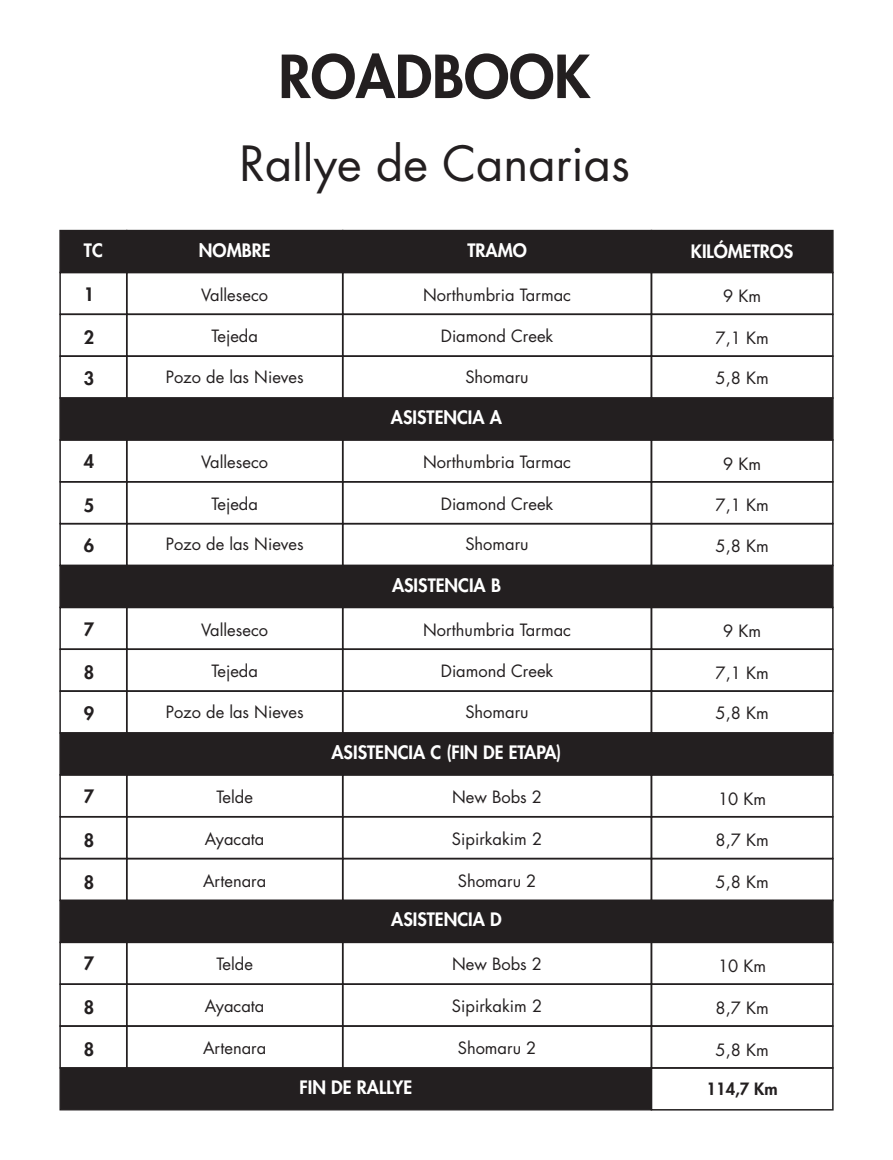
<style>
.page{position:relative;width:893px;height:1160px;background:#fff}
.page>*{position:absolute;margin:0;border:0;box-sizing:border-box;transform-origin:0 0}
.t1{font:800 57.75px "Futura Std";color:#231f20}
.t2{font:47.25px "Futura Std";color:#231f20}
.t3{font:800 18px "Futura Std";color:#fff}
.t4{font:800 18px "Futura Std";color:#231f20}
.t5{font:16.5px "Futura Std";color:#231f20}
.t6{font:800 16.5px "Futura Std";color:#231f20}
</style>
<div class="page">
<div style="left:59px;top:230px;width:68px;height:43px;background:#231f20"></div>
<div style="left:342px;top:230px;width:310px;height:43px;background:#231f20"></div>
<div style="left:126px;top:230px;width:217px;height:43px;background:#231f20"></div>
<div style="left:651px;top:230px;width:183px;height:43px;background:#231f20"></div>
<div style="left:651px;top:272px;width:183px;height:43px;border:2px solid #231f20"></div>
<div style="left:59px;top:272px;width:68px;height:43px;border:2px solid #231f20"></div>
<div style="left:126px;top:272px;width:217px;height:43px;border:2px solid #231f20"></div>
<div style="left:342px;top:272px;width:310px;height:43px;border:2px solid #231f20"></div>
<div style="left:59px;top:314px;width:68px;height:43px;border:2px solid #231f20"></div>
<div style="left:126px;top:314px;width:217px;height:43px;border:2px solid #231f20"></div>
<div style="left:342px;top:314px;width:310px;height:43px;border:2px solid #231f20"></div>
<div style="left:651px;top:314px;width:183px;height:43px;border:2px solid #231f20"></div>
<div style="left:126px;top:355px;width:217px;height:44px;border:2px solid #231f20"></div>
<div style="left:59px;top:355px;width:68px;height:44px;border:2px solid #231f20"></div>
<div style="left:342px;top:355px;width:310px;height:44px;border:2px solid #231f20"></div>
<div style="left:651px;top:355px;width:183px;height:44px;border:2px solid #231f20"></div>
<div style="left:59px;top:396px;width:775px;height:43px;background:#231f20"></div>
<div style="left:651px;top:439px;width:183px;height:43px;border:2px solid #231f20"></div>
<div style="left:59px;top:439px;width:68px;height:43px;border:2px solid #231f20"></div>
<div style="left:126px;top:439px;width:217px;height:43px;border:2px solid #231f20"></div>
<div style="left:342px;top:439px;width:310px;height:43px;border:2px solid #231f20"></div>
<div style="left:59px;top:481px;width:68px;height:43px;border:2px solid #231f20"></div>
<div style="left:126px;top:481px;width:217px;height:43px;border:2px solid #231f20"></div>
<div style="left:342px;top:481px;width:310px;height:43px;border:2px solid #231f20"></div>
<div style="left:651px;top:481px;width:183px;height:43px;border:2px solid #231f20"></div>
<div style="left:126px;top:523px;width:217px;height:43px;border:2px solid #231f20"></div>
<div style="left:59px;top:523px;width:68px;height:43px;border:2px solid #231f20"></div>
<div style="left:342px;top:523px;width:310px;height:43px;border:2px solid #231f20"></div>
<div style="left:651px;top:523px;width:183px;height:43px;border:2px solid #231f20"></div>
<div style="left:59px;top:564px;width:775px;height:43px;background:#231f20"></div>
<div style="left:651px;top:607px;width:183px;height:43px;border:2px solid #231f20"></div>
<div style="left:59px;top:607px;width:68px;height:43px;border:2px solid #231f20"></div>
<div style="left:126px;top:607px;width:217px;height:43px;border:2px solid #231f20"></div>
<div style="left:342px;top:607px;width:310px;height:43px;border:2px solid #231f20"></div>
<div style="left:59px;top:648px;width:68px;height:44px;border:2px solid #231f20"></div>
<div style="left:126px;top:648px;width:217px;height:44px;border:2px solid #231f20"></div>
<div style="left:342px;top:648px;width:310px;height:44px;border:2px solid #231f20"></div>
<div style="left:651px;top:648px;width:183px;height:44px;border:2px solid #231f20"></div>
<div style="left:126px;top:690px;width:217px;height:44px;border:2px solid #231f20"></div>
<div style="left:59px;top:690px;width:68px;height:44px;border:2px solid #231f20"></div>
<div style="left:342px;top:690px;width:310px;height:44px;border:2px solid #231f20"></div>
<div style="left:651px;top:690px;width:183px;height:44px;border:2px solid #231f20"></div>
<div style="left:59px;top:731px;width:775px;height:43px;background:#231f20"></div>
<div style="left:59px;top:1069px;width:594px;height:42px;background:#231f20"></div>
<div style="left:651px;top:774px;width:183px;height:43px;border:2px solid #231f20"></div>
<div style="left:59px;top:774px;width:68px;height:43px;border:2px solid #231f20"></div>
<div style="left:126px;top:774px;width:217px;height:43px;border:2px solid #231f20"></div>
<div style="left:342px;top:774px;width:310px;height:43px;border:2px solid #231f20"></div>
<div style="left:59px;top:816px;width:68px;height:43px;border:2px solid #231f20"></div>
<div style="left:126px;top:816px;width:217px;height:43px;border:2px solid #231f20"></div>
<div style="left:342px;top:816px;width:310px;height:43px;border:2px solid #231f20"></div>
<div style="left:651px;top:816px;width:183px;height:43px;border:2px solid #231f20"></div>
<div style="left:651px;top:1067px;width:183px;height:43px;border:2px solid #231f20"></div>
<div style="left:59px;top:858px;width:68px;height:43px;border:2px solid #231f20"></div>
<div style="left:126px;top:858px;width:217px;height:43px;border:2px solid #231f20"></div>
<div style="left:342px;top:858px;width:310px;height:43px;border:2px solid #231f20"></div>
<div style="left:651px;top:858px;width:183px;height:43px;border:2px solid #231f20"></div>
<div style="left:59px;top:899px;width:775px;height:42px;background:#231f20"></div>
<div style="left:651px;top:941px;width:183px;height:44px;border:2px solid #231f20"></div>
<div style="left:59px;top:941px;width:68px;height:44px;border:2px solid #231f20"></div>
<div style="left:126px;top:941px;width:217px;height:44px;border:2px solid #231f20"></div>
<div style="left:342px;top:941px;width:310px;height:44px;border:2px solid #231f20"></div>
<div style="left:59px;top:983px;width:68px;height:44px;border:2px solid #231f20"></div>
<div style="left:126px;top:983px;width:217px;height:44px;border:2px solid #231f20"></div>
<div style="left:342px;top:983px;width:310px;height:44px;border:2px solid #231f20"></div>
<div style="left:651px;top:983px;width:183px;height:44px;border:2px solid #231f20"></div>
<div style="left:59px;top:1025px;width:68px;height:44px;border:2px solid #231f20"></div>
<div style="left:126px;top:1025px;width:217px;height:44px;border:2px solid #231f20"></div>
<div style="left:342px;top:1025px;width:310px;height:44px;border:2px solid #231f20"></div>
<div style="left:651px;top:1025px;width:183px;height:44px;border:2px solid #231f20"></div>
<h1 class="t1" style="left:279px;top:40px;width:313px">ROADBOOK</h1>
<h2 class="t2" style="left:239px;top:133px;width:392px">Rallye de Canarias</h2>
<p class="t3" style="left:84px;top:239px;width:20px">TC</p>
<p class="t3" style="left:199px;top:239px;width:73px">NOMBRE</p>
<p class="t3" style="left:467px;top:239px;width:61px">TRAMO</p>
<p class="t3" style="left:691px;top:240px;width:104px">KILÓMETROS</p>
<p class="t4" style="left:84px;top:283px;width:12px">1</p>
<p class="t5" style="left:201px;top:284px;width:68px">Valleseco</p>
<p class="t5" style="left:423px;top:284px;width:149px">Northumbria Tarmac</p>
<p class="t5" style="left:723px;top:286px;width:39px">9 Km</p>
<p class="t4" style="left:84px;top:326px;width:12px">2</p>
<p class="t5" style="left:211px;top:326px;width:48px">Tejeda</p>
<p class="t5" style="left:441px;top:326px;width:114px">Diamond Creek</p>
<p class="t5" style="left:715px;top:327px;width:55px">7,1 Km</p>
<p class="t4" style="left:84px;top:367px;width:12px">3</p>
<p class="t5" style="left:166px;top:366px;width:140px">Pozo de las Nieves</p>
<p class="t5" style="left:465px;top:366px;width:65px">Shomaru</p>
<p class="t5" style="left:715px;top:368px;width:55px">5,8 Km</p>
<p class="t3" style="left:391px;top:406px;width:113px">ASISTENCIA A</p>
<p class="t4" style="left:84px;top:450px;width:12px">4</p>
<p class="t5" style="left:201px;top:451px;width:68px">Valleseco</p>
<p class="t5" style="left:423px;top:451px;width:149px">Northumbria Tarmac</p>
<p class="t5" style="left:723px;top:453px;width:39px">9 Km</p>
<p class="t4" style="left:84px;top:494px;width:12px">5</p>
<p class="t5" style="left:211px;top:493px;width:48px">Tejeda</p>
<p class="t5" style="left:441px;top:493px;width:114px">Diamond Creek</p>
<p class="t5" style="left:715px;top:495px;width:55px">7,1 Km</p>
<p class="t4" style="left:84px;top:534px;width:12px">6</p>
<p class="t5" style="left:166px;top:534px;width:140px">Pozo de las Nieves</p>
<p class="t5" style="left:465px;top:534px;width:65px">Shomaru</p>
<p class="t5" style="left:715px;top:535px;width:55px">5,8 Km</p>
<p class="t3" style="left:392px;top:573px;width:110px">ASISTENCIA B</p>
<p class="t4" style="left:84px;top:617px;width:12px">7</p>
<p class="t5" style="left:201px;top:619px;width:68px">Valleseco</p>
<p class="t5" style="left:423px;top:619px;width:149px">Northumbria Tarmac</p>
<p class="t5" style="left:723px;top:620px;width:39px">9 Km</p>
<p class="t4" style="left:84px;top:661px;width:12px">8</p>
<p class="t5" style="left:211px;top:661px;width:48px">Tejeda</p>
<p class="t5" style="left:441px;top:661px;width:114px">Diamond Creek</p>
<p class="t5" style="left:715px;top:662px;width:55px">7,1 Km</p>
<p class="t4" style="left:84px;top:702px;width:12px">9</p>
<p class="t5" style="left:166px;top:701px;width:140px">Pozo de las Nieves</p>
<p class="t5" style="left:465px;top:701px;width:65px">Shomaru</p>
<p class="t5" style="left:715px;top:703px;width:55px">5,8 Km</p>
<p class="t3" style="left:331px;top:741px;width:232px">ASISTENCIA C (FIN DE ETAPA)</p>
<p class="t4" style="left:84px;top:785px;width:12px">7</p>
<p class="t5" style="left:216px;top:786px;width:38px">Telde</p>
<p class="t5" style="left:452px;top:786px;width:91px">New Bobs 2</p>
<p class="t5" style="left:718px;top:788px;width:50px">10 Km</p>
<p class="t4" style="left:84px;top:829px;width:12px">8</p>
<p class="t5" style="left:205px;top:828px;width:61px">Ayacata</p>
<p class="t5" style="left:452px;top:828px;width:92px">Sipirkakim 2</p>
<p class="t5" style="left:715px;top:830px;width:55px">8,7 Km</p>
<p class="t4" style="left:84px;top:871px;width:12px">8</p>
<p class="t5" style="left:203px;top:870px;width:65px">Artenara</p>
<p class="t5" style="left:458px;top:870px;width:80px">Shomaru 2</p>
<p class="t5" style="left:715px;top:871px;width:55px">5,8 Km</p>
<p class="t3" style="left:391px;top:908px;width:112px">ASISTENCIA D</p>
<p class="t4" style="left:84px;top:952px;width:12px">7</p>
<p class="t5" style="left:216px;top:954px;width:38px">Telde</p>
<p class="t5" style="left:452px;top:954px;width:91px">New Bobs 2</p>
<p class="t5" style="left:718px;top:955px;width:50px">10 Km</p>
<p class="t4" style="left:84px;top:996px;width:12px">8</p>
<p class="t5" style="left:205px;top:995px;width:61px">Ayacata</p>
<p class="t5" style="left:452px;top:995px;width:92px">Sipirkakim 2</p>
<p class="t5" style="left:715px;top:997px;width:55px">8,7 Km</p>
<p class="t4" style="left:84px;top:1038px;width:12px">8</p>
<p class="t5" style="left:203px;top:1037px;width:65px">Artenara</p>
<p class="t5" style="left:458px;top:1037px;width:80px">Shomaru 2</p>
<p class="t5" style="left:715px;top:1039px;width:55px">5,8 Km</p>
<p class="t6" style="left:707px;top:1079px;width:73px">114,7 Km</p>
<p class="t3" style="left:299px;top:1076px;width:114px">FIN DE RALLYE</p>
</div>
